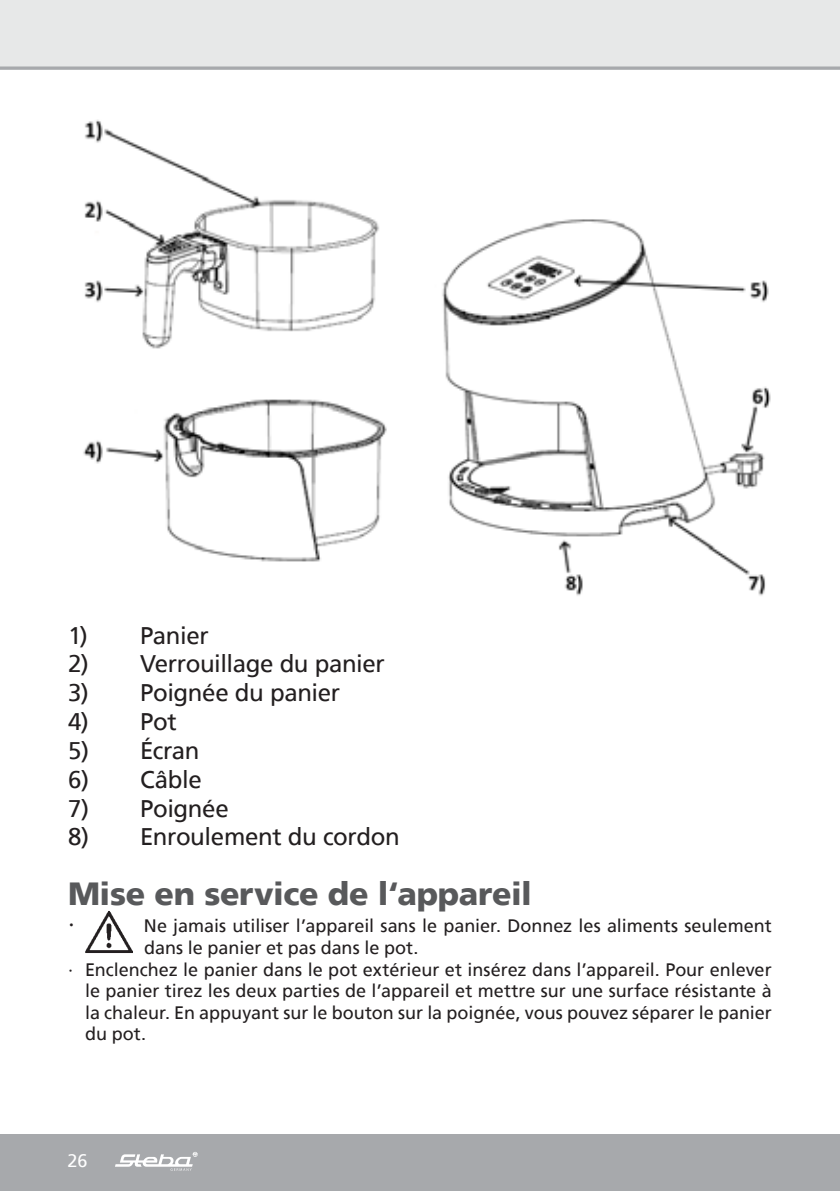
<style>
.page{position:relative;width:840px;height:1191px;background:#fff}
.page>*{position:absolute;margin:0;border:0;box-sizing:border-box;transform-origin:0 0}
.t1{font:900 32px "Frutiger";letter-spacing:-.01em;color:#58595b}
.t2{font:24px "Frutiger";letter-spacing:-.015em;color:#231f20}
.t3{font:18px "Frutiger";color:#231f20}
.t4{font:18px "Frutiger";color:#fff}
</style>
<div class="page">
<div style="left:0;top:0;width:839px;height:68px;background:#e7e8e8"></div>
<hr style="left:839px;top:1134px;width:1px;height:57px;background:#a7a9ac">
<div style="left:0;top:1134px;width:839px;height:57px;background:#a7a9ac"></div>
<svg style="left:115px;top:1152px;width:82px;height:18px"></svg>
<svg style="left:0;top:66px;width:839px;height:4px;background:#b2b4b7"></svg>
<img style="left:83px;top:119px;width:688px;height:477px">
<img style="left:85px;top:911px;width:48px;height:42px">
<h2 class="t2" style="left:68px;top:621px;width:142px">1) Panier</h2>
<h2 class="t2" style="left:68px;top:650px;width:318px">2) Verrouillage du panier</h2>
<h2 class="t2" style="left:68px;top:679px;width:273px">3) Poignée du panier</h2>
<h2 class="t2" style="left:68px;top:707px;width:110px">4) Pot</h2>
<h2 class="t2" style="left:68px;top:736px;width:133px">5) Écran</h2>
<h2 class="t2" style="left:68px;top:765px;width:135px">6) Câble</h2>
<h2 class="t2" style="left:68px;top:794px;width:162px">7) Poignée</h2>
<h2 class="t2" style="left:68px;top:823px;width:333px">8) Enroulement du cordon</h2>
<h1 class="t1" style="left:68px;top:875px;width:465px">Mise en service de l‘appareil</h1>
<h2 class="t2" style="left:68px;top:910px;width:8px">∙</h2>
<p class="t3" style="left:144px;top:915px;width:629px">Ne jamais utiliser l’appareil sans le panier. Donnez les aliments seulement</p>
<p class="t3" style="left:144px;top:937px;width:276px">dans le panier et pas dans le pot.</p>
<p class="t3" style="left:68px;top:958px;width:704px">∙ Enclenchez le panier dans le pot extérieur et insérez dans l’appareil. Pour enlever</p>
<p class="t3" style="left:85px;top:980px;width:687px">le panier tirez les deux parties de l’appareil et mettre sur une surface résistante à</p>
<p class="t3" style="left:85px;top:1002px;width:688px">la chaleur. En appuyant sur le bouton sur la poignée, vous pouvez séparer le panier</p>
<p class="t3" style="left:85px;top:1023px;width:63px">du pot.</p>
<p class="t4" style="left:67px;top:1149px;width:22px">26</p>
</div>
